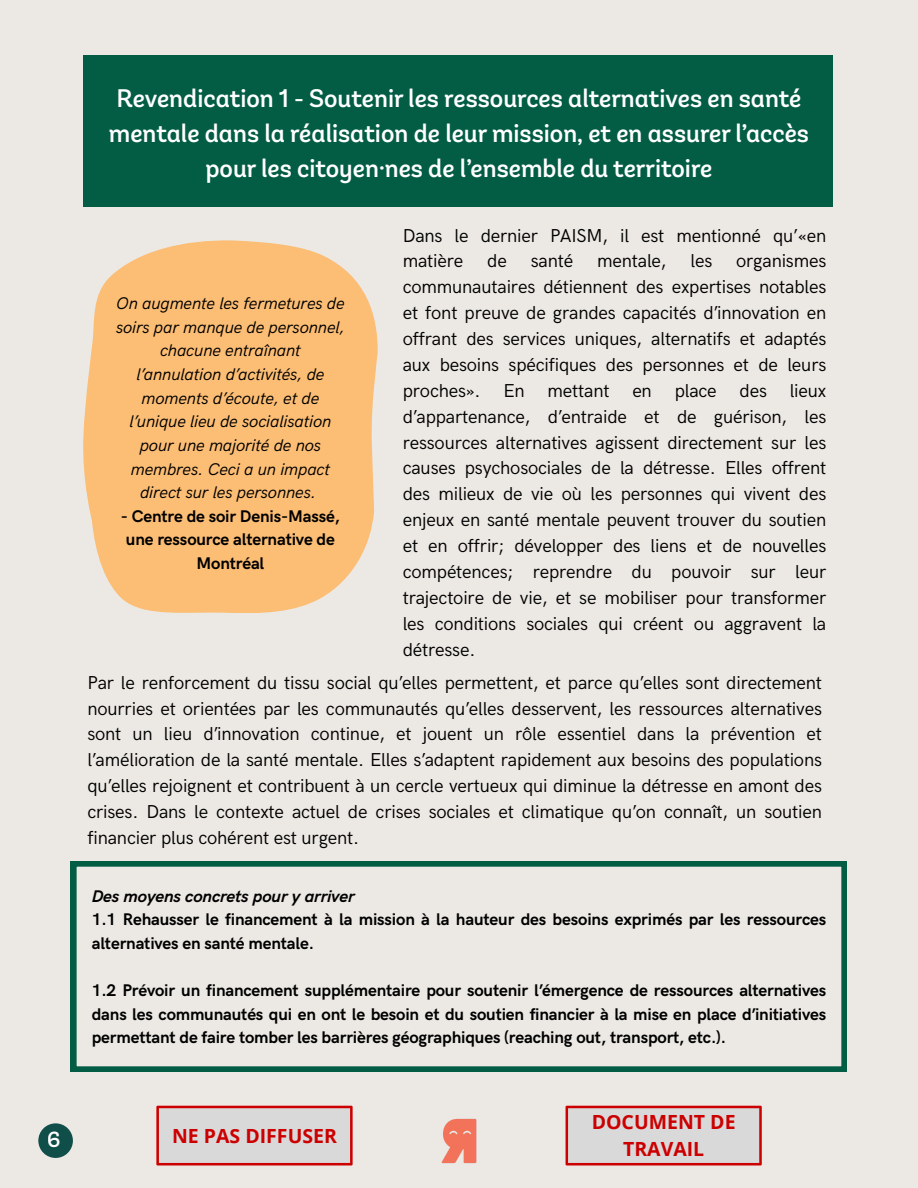
<style>
.page{position:relative;width:918px;height:1188px;background:#ece9e4}
.page>*{position:absolute;margin:0;border:0;box-sizing:border-box;transform-origin:0 0}
.t1{font:500 25.35px/34.8px "Andes Neue Alt 3";color:#fff;text-align:center}
.t2{font:500 21.9px "Andes Neue Alt 3";color:#fff}
.t3{font:700 19.5px/27px "Open Sans";color:#c00;text-align:center}
.t4{font:18.75px/25.8px "HK Grotesk";letter-spacing:-.01em;color:#000;text-align:justify}
.t5{font:700 16.95px/23.7px "HK Grotesk";letter-spacing:-.01em;color:#000}
.t6{font:italic 16.95px/23.7px "HK Grotesk";letter-spacing:-.01em;color:#000;text-align:center}
.t7{font:italic 700 16.95px "HK Grotesk";letter-spacing:-.01em;color:#000}
</style>
<div class="page">
<div style="left:83px;top:56px;width:749px;height:151px;background:#035d44"></div>
<svg style="left:83px;top:240px;width:295px;height:373px;background:#fac280"></svg>
<svg style="left:71px;top:861px;width:776px;height:210px"></svg>
<img style="left:441px;top:1118px;width:36px;height:46px">
<svg style="left:156px;top:1106px;width:197px;height:59px;background:#d7c4c4"></svg>
<svg style="left:566px;top:1106px;width:196px;height:59px;background:#d7c4c4"></svg>
<svg style="left:38px;top:1123px;width:35px;height:35px"></svg>
<p class="t2" style="left:48px;top:1126px;width:15px">6</p>
<p class="t1" style="left:109px;top:81px;width:702px">Revendication 1 - Soutenir les ressources alternatives en santé mentale dans la réalisation de leur mission, et en assurer l’accès pour les citoyen·nes de l’ensemble du territoire</p>
<p class="t6" style="left:116px;top:292px;width:230px">On augmente les fermetures de soirs par manque de personnel, chacune entraînant l’annulation d’activités, de moments d’écoute, et de l’unique lieu de socialisation pour une majorité de nos membres. Ceci a un impact direct sur les personnes.</p>
<p class="t5" style="left:121px;top:505px;width:221px;text-align:center">- Centre de soir Denis-Massé, une ressource alternative de<br>Montréal</p>
<p class="t4" style="left:403px;top:223px;width:425px">Dans le dernier PAISM, il est mentionné qu’«en matière</p>
<p class="t4" style="left:403px;top:249px;width:425px;text-indent:333px">organismes communautaires détiennent des expertises notables et font preuve de grandes capacités d’innovation en offrant des services uniques, alternatifs et adaptés aux besoins spécifiques des personnes et de leurs proches». En mettant en place des lieux d’appartenance, d’entraide et de guérison, les ressources alternatives agissent directement sur les causes psychosociales de la détresse. Elles offrent des milieux de vie où les personnes qui vivent des enjeux en santé mentale peuvent trouver du soutien et en offrir; développer des liens et de nouvelles compétences; reprendre du pouvoir sur leur trajectoire de vie, et se mobiliser pour transformer les conditions sociales qui créent ou aggravent la détresse.</p>
<p class="t4" style="left:487px;top:249px;width:21px">de</p>
<p class="t4" style="left:531px;top:249px;width:44px">santé</p>
<p class="t4" style="left:597px;top:249px;width:71px">mentale,</p>
<p class="t4" style="left:690px;top:249px;width:23px">les</p>
<p class="t4" style="left:87px;top:670px;width:736px">Par le renforcement du tissu social qu’elles permettent, et parce qu’elles sont directement nourries et orientées par les communautés qu’elles desservent, les ressources alternatives sont un lieu d’innovation continue, et jouent un rôle essentiel dans la prévention et l’amélioration de la santé mentale. Elles s’adaptent rapidement aux besoins des populations qu’elles rejoignent et contribuent à un cercle vertueux qui diminue la détresse en amont des crises. Dans le contexte actuel de crises sociales et climatique qu’on connaît, un soutien financier plus cohérent est urgent.</p>
<p class="t7" style="left:92px;top:886px;width:264px">Des moyens concrets pour y arriver</p>
<p class="t5" style="left:92px;top:908px;width:736px">1.1 Rehausser le financement à la mission à la hauteur des besoins exprimés par les ressources alternatives en santé mentale.</p>
<p class="t5" style="left:92px;top:979px;width:736px;text-align:justify">1.2 Prévoir un financement supplémentaire pour soutenir l’émergence de ressources alternatives dans les communautés qui en ont le besoin et du soutien financier à la mise en place d’initiatives permettant de faire tomber les barrières géographiques (reaching out, transport, etc.).</p>
<p class="t3" style="left:172px;top:1122px;width:166px">NE PAS DIFFUSER</p>
<p class="t3" style="left:592px;top:1108px;width:145px">DOCUMENT DE<br>TRAVAIL</p>
</div>
